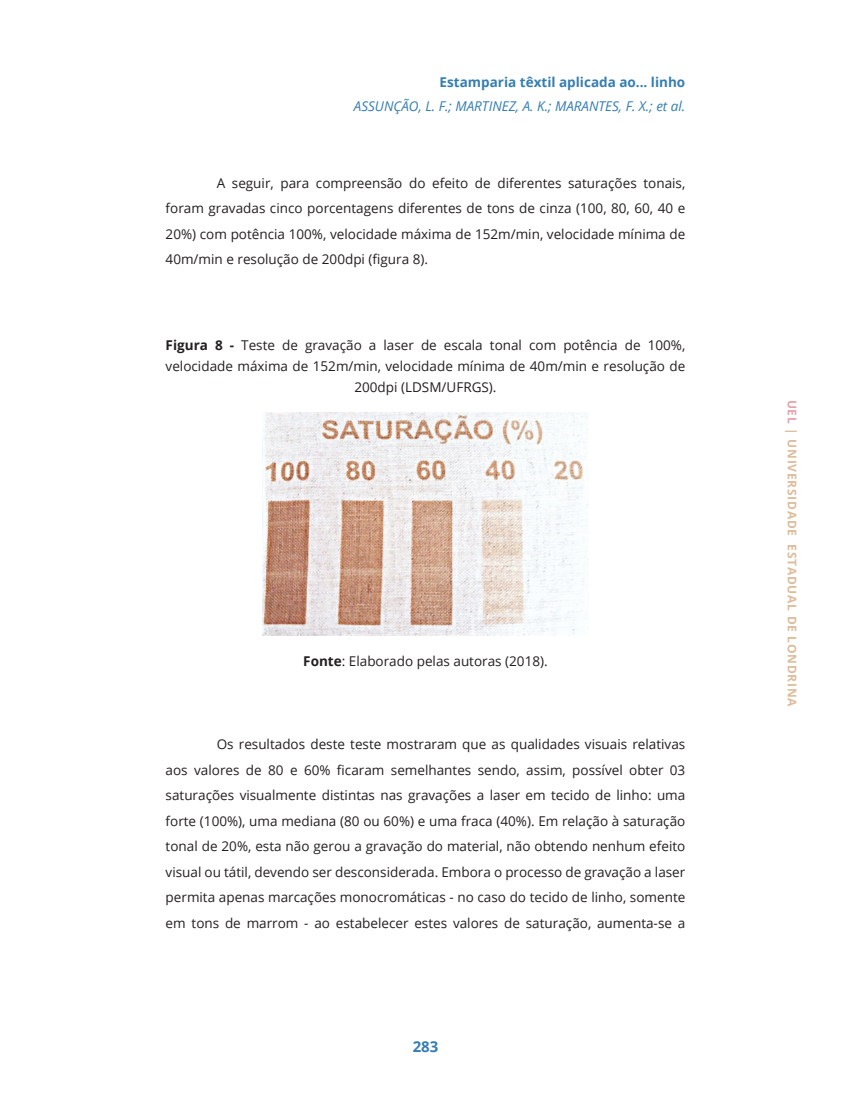
<style>
.page{position:relative;width:851px;height:1106px;background:#fff}
.page>*{position:absolute;margin:0;border:0;box-sizing:border-box;transform-origin:0 0}
.t1{font:700 15px "Open Sans";color:#357eb2}
.Texto_principal{font:13.5px/25.5px "Open Sans";color:#231f20;text-align:justify}
.t2{font:italic 13.5px "Open Sans";color:#357eb2}
.t3{font:700 13.5px "Open Sans";color:#357eb2}
.t4{font:700 12px "Open Sans";letter-spacing:.06em;color:#ddbc9b}
.s1{font-weight:700}
.s2{color:#e7a3ad}
</style>
<div class="page">
<img style="left:263px;top:412px;width:325px;height:224px">
<p class="t3" style="left:439px;top:72px;width:247px">Estamparia têxtil aplicada ao... linho</p>
<p class="t2" style="left:354px;top:97px;width:333px">ASSUNÇÃO, L. F.; MARTINEZ, A. K.; MARANTES, F. X.; et al.</p>
<p class="Texto_principal" style="left:166px;top:170px;width:521px;text-indent:51px">A seguir, para compreensão do efeito de diferentes saturações tonais, foram gravadas cinco porcentagens diferentes de tons de cinza (100, 80, 60, 40 e 20%) com potência 100%, velocidade máxima de 152m/min, velocidade mínima de 40m/min e resolução de 200dpi (figura 8).</p>
<p class="Texto_principal" style="left:166px;top:334px;width:521px;line-height:21px;text-align:center"><span class="s1">Figura 8 -</span> Teste de gravação a laser de escala tonal com potência de 100%, velocidade máxima de 152m/min, velocidade mínima de 40m/min e resolução de<br>200dpi (LDSM/UFRGS).</p>
<p class="Texto_principal" style="left:303px;top:648px;width:246px"><span class="s1">Fonte</span>: Elaborado pelas autoras (2018).</p>
<p class="Texto_principal" style="left:166px;top:731px;width:521px;text-indent:51px">Os resultados deste teste mostraram que as qualidades visuais relativas aos valores de 80 e 60% ficaram semelhantes sendo, assim, possível obter 03 saturações visualmente distintas nas gravações a laser em tecido de linho: uma forte (100%), uma mediana (80 ou 60%) e uma fraca (40%). Em relação à saturação tonal de 20%, esta não gerou a gravação do material, não obtendo nenhum efeito visual ou tátil, devendo ser desconsiderada. Embora o processo de gravação a laser permita apenas marcações monocromáticas - no caso do tecido de linho, somente em tons de marrom - ao estabelecer estes valores de saturação, aumenta-se a</p>
<p class="t1" style="left:412px;top:1035px;width:27px">283</p>
<p class="t4" style="left:800px;top:399px;width:308px;rotate:90deg"><span class="s2">UEL</span> | UNIVERSIDADE ESTADUAL DE LONDRINA</p>
</div>
